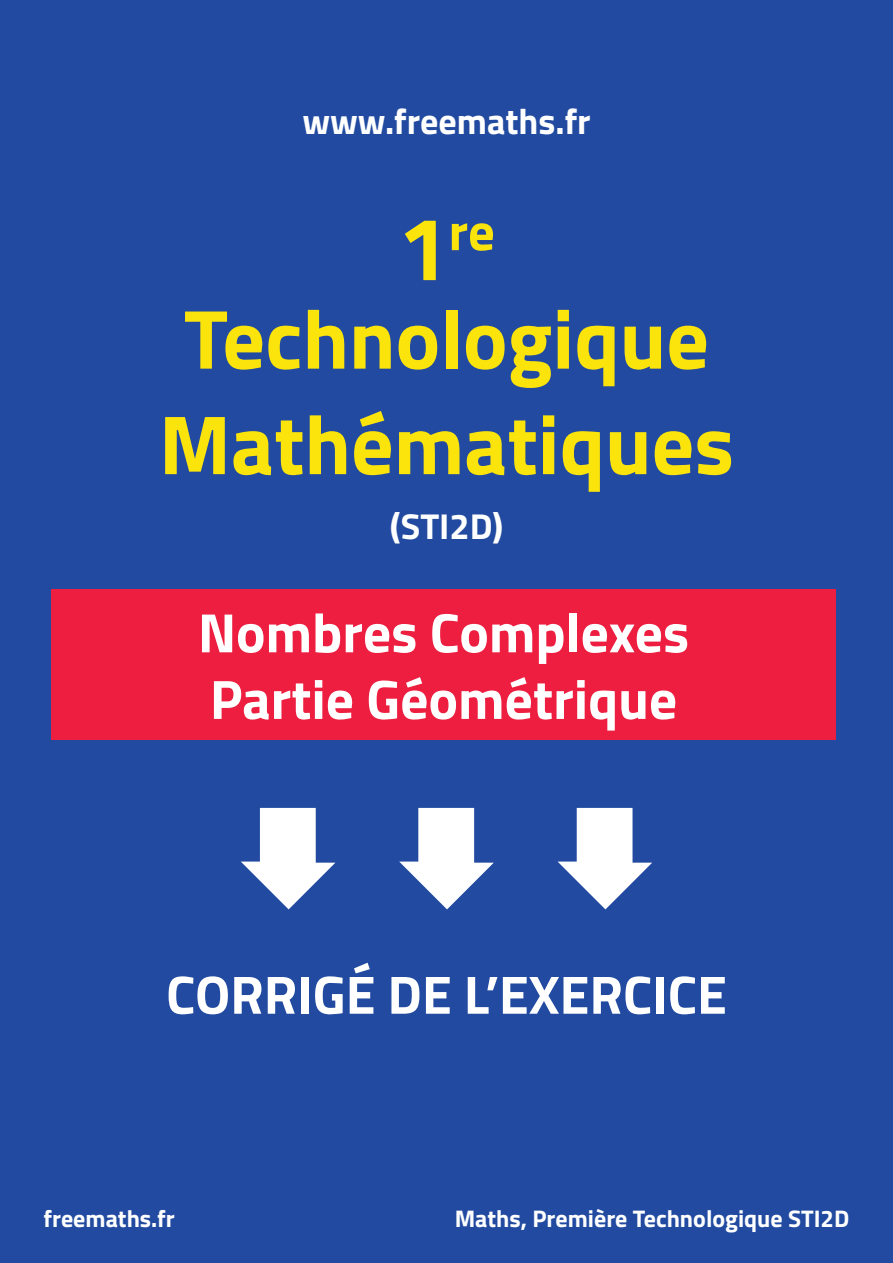
<style>
.page{position:relative;width:893px;height:1263px;background:#214aa0}
.page>*{position:absolute;margin:0;border:0;box-sizing:border-box;transform-origin:0 0}
.t1{font:700 84px/105.4px "Titillium";color:#fbe30c}
.t2{font:700 55.5px "Titillium";color:#fff}
.t3{font:700 54px "Titillium";color:#fff}
.t4{font:700 52.5px "Titillium";color:#fbe30c}
.t5{font:700 36px "Titillium";color:#fff}
.t6{font:700 24px "Titillium";color:#fff}
.s1{font-size:90px}
</style>
<div class="page">
<svg style="left:241px;top:808px;width:94px;height:101px"></svg>
<svg style="left:399px;top:808px;width:95px;height:101px"></svg>
<svg style="left:558px;top:808px;width:94px;height:101px"></svg>
<div style="left:51px;top:589px;width:785px;height:151px;background:#ed1e40"></div>
<h3 class="t5" style="left:302px;top:94px;width:290px">www.freemaths.fr</h3>
<h3 class="t4" style="left:398px;top:192px;width:98px"><span class="s1">1</span>re</h3>
<h1 class="t1" style="left:159px;top:282px;width:577px">Technologique<br>Mathématiques</h1>
<h3 class="t5" style="left:390px;top:498px;width:115px">(STI2D)</h3>
<p class="t2" style="left:198px;top:590px;width:493px">Nombres Complexes</p>
<p class="t2" style="left:210px;top:657px;width:469px">Partie Géométrique</p>
<p class="t3" style="left:166px;top:953px;width:562px">CORRIGÉ DE L’EXERCICE</p>
<p class="t6" style="left:44px;top:1200px;width:133px">freemaths.fr</p>
<p class="t6" style="left:455px;top:1200px;width:396px">Maths, Première Technologique STI2D</p>
</div>
